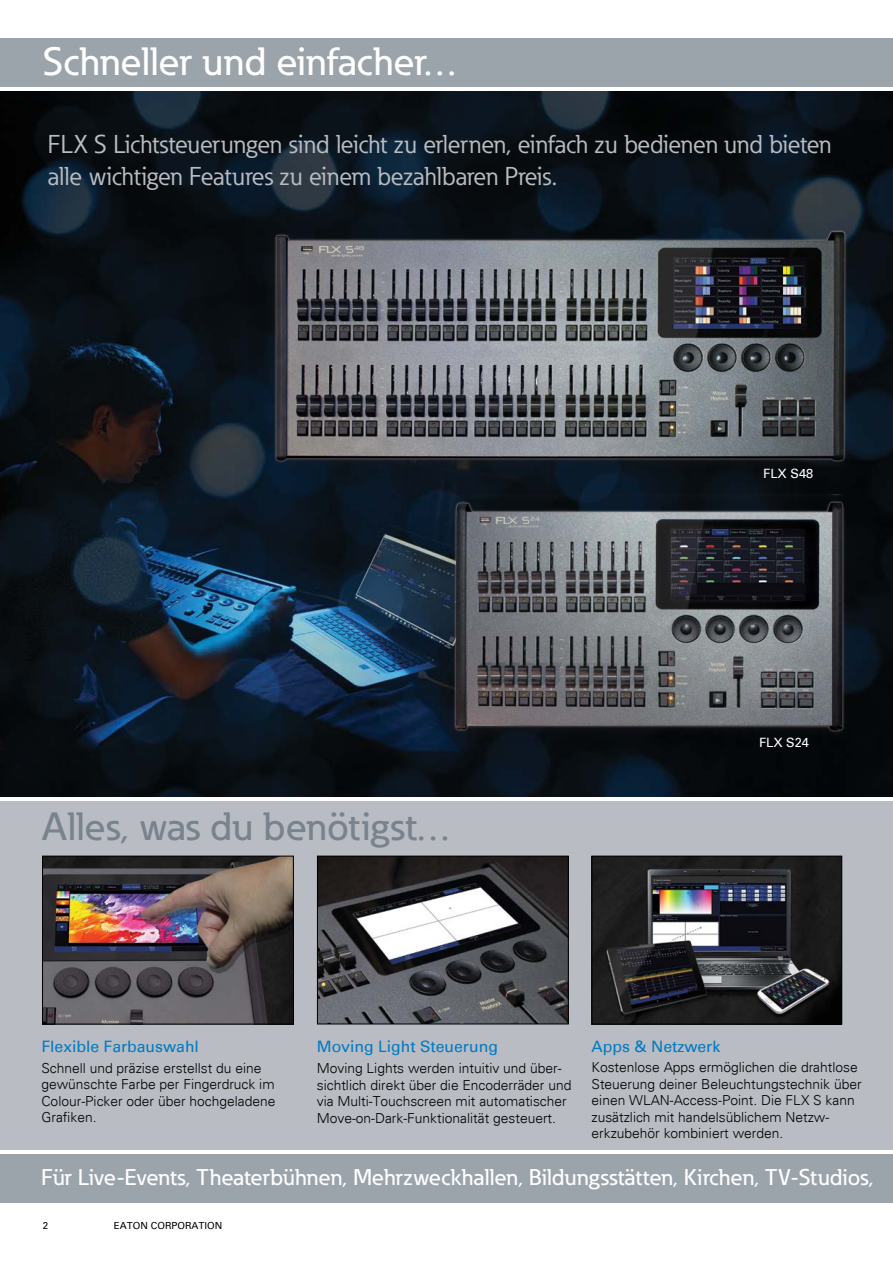
<style>
.page{position:relative;width:893px;height:1263px;background:#fff}
.page>*{position:absolute;margin:0;border:0;box-sizing:border-box;transform-origin:0 0}
.t1{font:500 39px "Eaton";color:#fff;scale:1.05 1}
.t2{font:500 39px "Eaton";color:#78838d;scale:1.05 1}
.t3{font:25.5px/31.5px "Eaton";color:#b9bdc3}
.t4{font:500 22.5px "Eaton";color:#fff;scale:1.05 1}
.t5{font:15.75px "Univers";color:#007ac2}
.t6{font:300 13.8px/16.5px "Univers";color:#000}
.t7{font:12.9px "Univers";color:#fff}
.t8{font:9.75px "Univers";color:#000}
</style>
<div class="page">
<img style="left:0;top:92px;width:893px;height:704px">
<div style="left:0;top:38px;width:893px;height:49px;background:#9ba3ab"></div>
<div style="left:0;top:801px;width:893px;height:348px;background:#b9bdc3"></div>
<div style="left:0;top:1154px;width:893px;height:49px;background:#9ba3ab"></div>
<img style="left:44px;top:858px;width:248px;height:164px">
<div style="left:42px;top:856px;width:252px;height:168px;border:1px solid #000"></div>
<img style="left:594px;top:858px;width:246px;height:164px">
<div style="left:592px;top:856px;width:250px;height:168px;border:1px solid #000"></div>
<img style="left:319px;top:858px;width:247px;height:164px">
<div style="left:317px;top:856px;width:251px;height:168px;border:1px solid #000"></div>
<img style="left:248px;top:222px;width:602px;height:245px">
<img style="left:440px;top:495px;width:408px;height:247px">
<h1 class="t1" style="left:43px;top:38px;width:395px">Schneller und einfacher…</h1>
<h2 class="t3" style="left:48px;top:129px;width:785px">FLX S Lichtsteuerungen sind leicht zu erlernen, einfach zu bedienen und bieten alle wichtigen Features zu einem bezahlbaren Preis.</h2>
<p class="t7" style="left:763px;top:466px;width:51px">FLX S48</p>
<h1 class="t2" style="left:43px;top:802px;width:388px">Alles, was du benötigst…</h1>
<p class="t7" style="left:759px;top:735px;width:51px">FLX S24</p>
<p class="t5" style="left:41px;top:1037px;width:159px">Flexible Farbauswahl</p>
<p class="t6" style="left:41px;top:1060px;width:235px">Schnell und präzise erstellst du eine gewünschte Farbe per Fingerdruck im<br>Colour-Picker oder über hochgeladene<br>Grafiken.</p>
<p class="t5" style="left:317px;top:1037px;width:183px">Moving Light Steuerung</p>
<p class="t6" style="left:317px;top:1060px;width:256px">Moving Lights werden intuitiv und über&shy;sichtlich direkt über die Encoderräder und via Multi-Touchscreen mit automatischer Move-on-Dark-Funktionalität gesteuert.</p>
<p class="t5" style="left:592px;top:1037px;width:130px">Apps &amp; Netzwerk</p>
<p class="t6" style="left:592px;top:1059px;width:271px">Kostenlose Apps ermöglichen die drahtlose Steuerung deiner Beleuchtungstechnik über einen WLAN-Access-Point. Die FLX S kann zusätzlich mit handelsüblichem Netzw&shy;erkzubehör kombiniert werden.</p>
<h3 class="t4" style="left:41px;top:1164px;width:794px">Für Live-Events, Theaterbühnen, Mehrzweckhallen, Bildungsstätten, Kirchen, TV-Studios,</h3>
<p class="t8" style="left:43px;top:1220px;width:7px">2</p>
<p class="t8" style="left:114px;top:1220px;width:110px">EATON CORPORATION</p>
</div>
